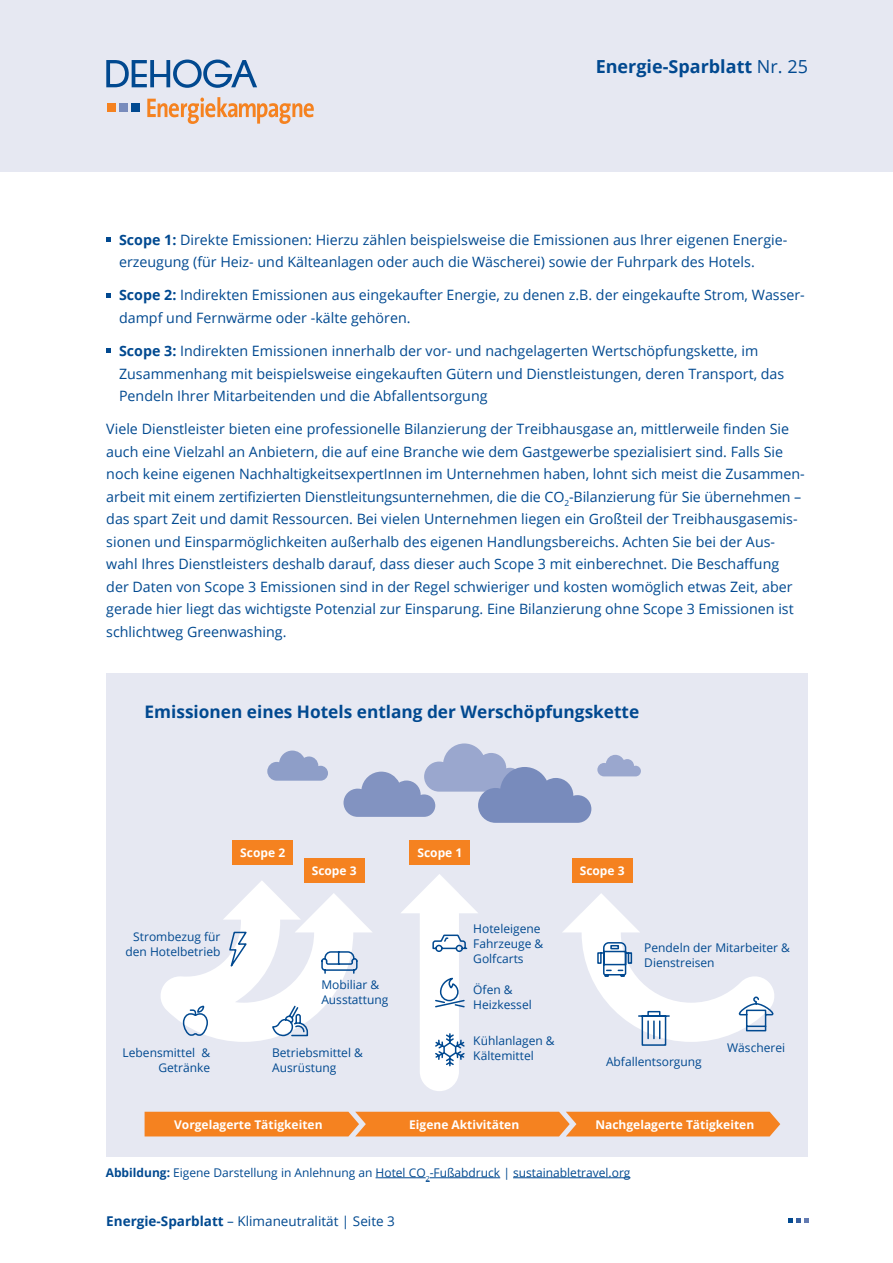
<style>
.page{position:relative;width:893px;height:1263px;background:#fff}
.page>*{position:absolute;margin:0;border:0;box-sizing:border-box;transform-origin:0 0}
.t1{font:700 18px "Open Sans";color:#014990}
.Headline_3{font:700 17.25px "Open Sans";color:#014990}
.Fliesstext{font:14.25px/22.5px "Open Sans";color:#014990}
.t2{font:13.5px "Open Sans";color:#014990}
.t3{font:12px/15px "Open Sans";color:#014990}
.t4{font:700 12px "Open Sans";color:#fff}
.s1{font-weight:400}
.s2{font-weight:700}
</style>
<div class="page">
<div style="left:0;top:0;width:893px;height:171px;background:#e6e8f2"></div>
<svg style="left:106px;top:60px;width:151px;height:28px"></svg>
<div style="left:132px;top:103px;width:8px;height:8px;background:#014990"></div>
<div style="left:119px;top:103px;width:8px;height:8px;background:#788bbc"></div>
<div style="left:107px;top:103px;width:8px;height:8px;background:#f58220"></div>
<svg style="left:147px;top:97px;width:167px;height:27px"></svg>
<svg style="left:788px;top:1218px;width:20px;height:4px"></svg>
<svg style="left:106px;top:238px;width:5px;height:4px"></svg>
<svg style="left:106px;top:293px;width:5px;height:4px"></svg>
<svg style="left:106px;top:349px;width:5px;height:4px"></svg>
<div style="left:106px;top:673px;width:702px;height:483px;background:#e6e8f2"></div>
<hr style="left:376px;top:1177px;width:50px;height:1px;background:#014990">
<hr style="left:430px;top:1177px;width:70px;height:1px;background:#014990">
<hr style="left:513px;top:1177px;width:117px;height:1px;background:#014990">
<svg style="left:343px;top:743px;width:248px;height:80px"></svg>
<div style="left:410px;top:840px;width:60px;height:25px;background:#f58220"></div>
<div style="left:233px;top:840px;width:60px;height:25px;background:#f58220"></div>
<div style="left:145px;top:1112px;width:635px;height:24px;background:#f58220"></div>
<div style="left:304px;top:858px;width:60px;height:25px;background:#f58220"></div>
<div style="left:572px;top:858px;width:60px;height:25px;background:#f58220"></div>
<svg style="left:161px;top:880px;width:211px;height:162px"></svg>
<svg style="left:401px;top:874px;width:77px;height:217px"></svg>
<svg style="left:563px;top:893px;width:211px;height:153px"></svg>
<svg style="left:267px;top:750px;width:61px;height:31px"></svg>
<svg style="left:597px;top:755px;width:44px;height:21px"></svg>
<p class="t1" style="left:596px;top:54px;width:214px">Energie-Sparblatt <span class="s1">Nr. 25</span></p>
<p class="Fliesstext" style="left:119px;top:228px;width:670px"><span class="s2">Scope 1:</span> Direkte Emissionen: Hierzu zählen beispielsweise die Emissionen aus Ihrer eigenen Energie&shy;erzeugung (für Heiz- und Kälteanlagen oder auch die Wäscherei) sowie der Fuhrpark des Hotels.</p>
<p class="Fliesstext" style="left:119px;top:284px;width:687px"><span class="s2">Scope 2:</span> Indirekten Emissionen aus eingekaufter Energie, zu denen z.B. der eingekaufte Strom, Wasser&shy;dampf und Fernwärme oder -kälte gehören.</p>
<p class="Fliesstext" style="left:119px;top:339px;width:667px"><span class="s2">Scope 3:</span> Indirekten Emissionen innerhalb der vor- und nachgelagerten Wertschöpfungskette, im<br>Zusammenhang mit beispielsweise eingekauften Gütern und Dienstleistungen, deren Transport, das<br>Pendeln Ihrer Mitarbeitenden und die Abfallentsorgung</p>
<p class="Fliesstext" style="left:106px;top:417px;width:700px">Viele Dienstleister bieten eine professionelle Bilanzierung der Treibhausgase an, mittlerweile finden Sie auch eine Vielzahl an Anbietern, die auf eine Branche wie dem Gastgewerbe spezialisiert sind. Falls Sie noch keine eigenen NachhaltigkeitsexpertInnen im Unternehmen haben, lohnt sich meist die Zusammen&shy;arbeit mit einem zertifizierten Dienstleitungsunternehmen, die die CO<sub>2</sub>-Bilanzierung für Sie übernehmen – das spart Zeit und damit Ressourcen. Bei vielen Unternehmen liegen ein Großteil der Treibhausgasemis&shy;sionen und Einsparmöglichkeiten außerhalb des eigenen Handlungsbereichs. Achten Sie bei der Aus&shy;wahl Ihres Dienstleisters deshalb darauf, dass dieser auch Scope 3 mit einberechnet. Die Beschaffung der Daten von Scope 3 Emissionen sind in der Regel schwieriger und kosten womöglich etwas Zeit, aber gerade hier liegt das wichtigste Potenzial zur Einsparung. Eine Bilanzierung ohne Scope 3 Emissionen ist schlichtweg Greenwashing.</p>
<p class="Headline_3" style="left:145px;top:700px;width:496px">Emissionen eines Hotels entlang der Werschöpfungskette</p>
<p class="t4" style="left:240px;top:844px;width:46px">Scope 2</p>
<p class="t4" style="left:417px;top:844px;width:46px">Scope 1</p>
<p class="t4" style="left:312px;top:862px;width:46px">Scope 3</p>
<p class="t4" style="left:580px;top:862px;width:46px">Scope 3</p>
<p class="t3" style="left:125px;top:929px;width:97px;text-align:right">Strombezug für den Hotelbetrieb</p>
<p class="t3" style="left:321px;top:976px;width:69px">Mobiliar &amp;<br>Ausstattung</p>
<p class="t3" style="left:123px;top:1044px;width:89px;text-align:right">Lebensmittel &amp;<br>Getränke</p>
<p class="t3" style="left:272px;top:1044px;width:92px">Betriebsmittel &amp;<br>Ausrüstung</p>
<p class="t3" style="left:473px;top:921px;width:72px">Hoteleigene<br>Fahrzeuge &amp;<br>Golfcarts</p>
<p class="t3" style="left:473px;top:981px;width:60px">Öfen &amp;<br>Heizkessel</p>
<p class="t3" style="left:473px;top:1033px;width:83px">Kühlanlagen &amp;<br>Kältemittel</p>
<p class="t3" style="left:727px;top:1040px;width:59px">Wäscherei</p>
<p class="t3" style="left:606px;top:1054px;width:97px">Abfallentsorgung</p>
<p class="t3" style="left:644px;top:940px;width:147px">Pendeln der Mitarbeiter &amp;<br>Dienstreisen</p>
<p class="t4" style="left:174px;top:1116px;width:150px">Vorgelagerte Tätigkeiten</p>
<p class="t4" style="left:409px;top:1116px;width:112px">Eigene Aktivitäten</p>
<p class="t4" style="left:595px;top:1116px;width:160px">Nachgelagerte Tätigkeiten</p>
<p class="t3" style="left:106px;top:1165px;width:526px"><span class="s2">Abbildung:</span> Eigene Darstellung in Anlehnung an Hotel CO<sub>2</sub>-Fußabdruck | sustainabletravel.org</p>
<p class="t2" style="left:106px;top:1211px;width:290px"><span class="s2">Energie-Sparblatt</span> – Klimaneutralität | Seite 3</p>
</div>
